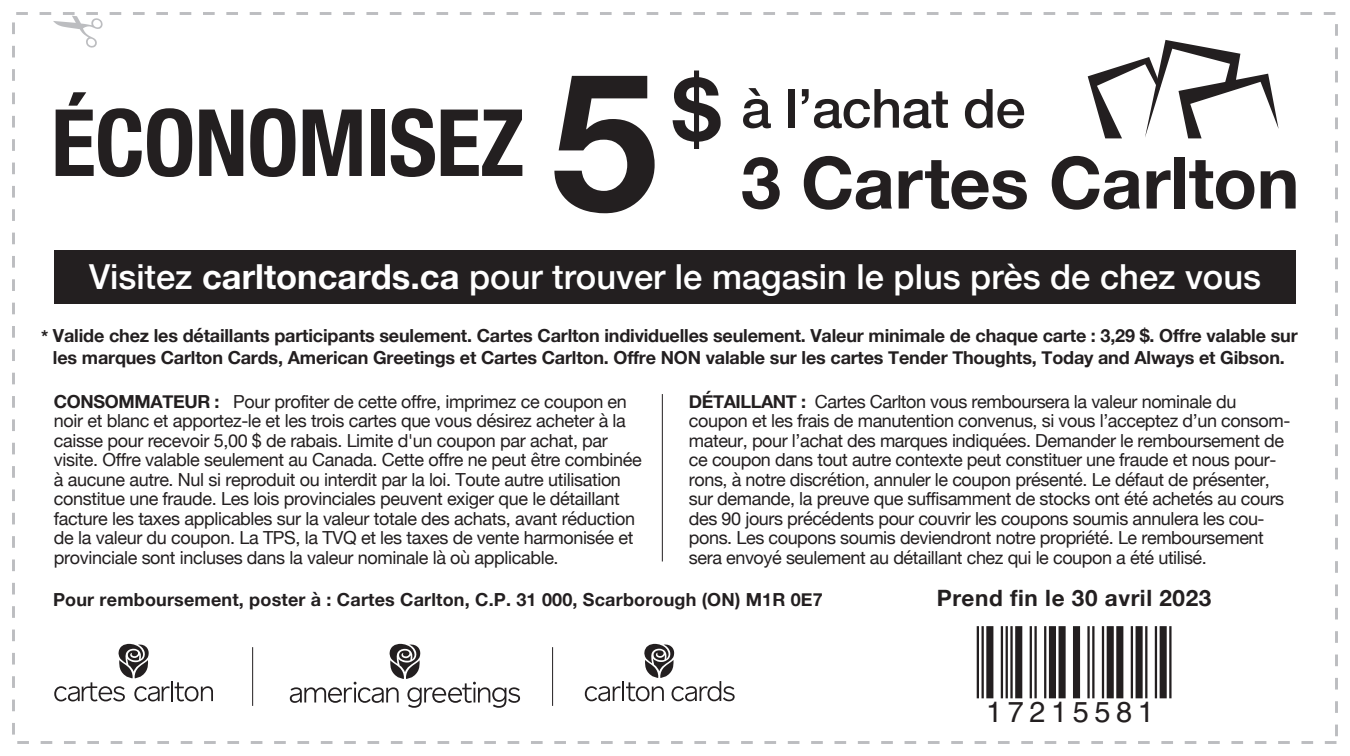
<style>
.page{position:relative;width:1350px;height:756px;background:#fff}
.page>*{position:absolute;margin:0;border:0;box-sizing:border-box;transform-origin:0 0}
.t1{font:700 192.75px "Helvetica Neue";color:#231f20}
.t2{font:700 condensed 93px "Helvetica Neue";letter-spacing:-.01em;color:#231f20}
.t3{font:700 86.4px "Helvetica Neue";color:#231f20}
.t4{font:700 72px "Helvetica Neue";letter-spacing:-.005em;color:#231f20}
.t5{font:500 54px "Helvetica Neue";letter-spacing:-.01em;color:#231f20}
.t6{font:500 34.5px "Helvetica Neue";color:#fff}
.t7{font:28.95px "Helvetica";letter-spacing:.195em;color:#231f20}
.t8{font:700 22.5px "Helvetica Neue";letter-spacing:.025em;color:#231f20}
.t9{font:18px/19.5px "Helvetica Neue";letter-spacing:-.025em;color:#231f20}
.t10{font:700 18px "Helvetica Neue";letter-spacing:-.01em;color:#231f20}
.t11{font:700 18px "Helvetica Neue";letter-spacing:.01em;color:#231f20}
.s1{font-weight:700}
.s2{font-size:17.85px}
</style>
<div class="page">
<div style="left:54px;top:250px;width:1242px;height:54px;background:#231f20"></div>
<hr style="left:977px;top:626px;width:2px;height:72px;background:#231f20">
<hr style="left:982px;top:626px;width:2px;height:72px;background:#231f20">
<div style="left:986px;top:626px;width:7px;height:72px;background:#231f20"></div>
<hr style="left:1001px;top:626px;width:2px;height:72px;background:#231f20">
<hr style="left:1006px;top:626px;width:2px;height:72px;background:#231f20">
<hr style="left:1010px;top:626px;width:3px;height:72px;background:#231f20">
<div style="left:1015px;top:626px;width:7px;height:72px;background:#231f20"></div>
<hr style="left:1030px;top:626px;width:2px;height:72px;background:#231f20">
<hr style="left:1034px;top:626px;width:3px;height:72px;background:#231f20">
<hr style="left:1044px;top:626px;width:2px;height:72px;background:#231f20">
<div style="left:1049px;top:626px;width:7px;height:72px;background:#231f20"></div>
<div style="left:1059px;top:626px;width:7px;height:72px;background:#231f20"></div>
<div style="left:1073px;top:626px;width:7px;height:72px;background:#231f20"></div>
<hr style="left:1087px;top:626px;width:3px;height:72px;background:#231f20">
<hr style="left:1092px;top:626px;width:3px;height:72px;background:#231f20">
<hr style="left:1102px;top:626px;width:2px;height:72px;background:#231f20">
<div style="left:1107px;top:626px;width:7px;height:72px;background:#231f20"></div>
<div style="left:1116px;top:626px;width:7px;height:72px;background:#231f20"></div>
<hr style="left:1131px;top:626px;width:2px;height:72px;background:#231f20">
<div style="left:1136px;top:626px;width:7px;height:72px;background:#231f20"></div>
<hr style="left:1145px;top:626px;width:2px;height:72px;background:#231f20">
<hr style="left:1155px;top:626px;width:2px;height:72px;background:#231f20">
<div style="left:1160px;top:626px;width:7px;height:72px;background:#231f20"></div>
<hr style="left:1169px;top:626px;width:3px;height:72px;background:#231f20">
<svg style="left:585px;top:644px;width:150px;height:57px"></svg>
<hr style="left:252px;top:647px;width:1px;height:59px;background:#231f20">
<hr style="left:552px;top:647px;width:1px;height:59px;background:#231f20">
<svg style="left:54px;top:644px;width:159px;height:57px"></svg>
<svg style="left:290px;top:644px;width:230px;height:64px"></svg>
<svg style="left:1088px;top:40px;width:191px;height:98px"></svg>
<hr style="left:662px;top:394px;width:1px;height:167px;background:#231f20">
<svg style="left:49px;top:12px;width:49px;height:3px"></svg>
<h2 class="t2" style="left:51px;top:66px;width:475px">ÉCONOMISEZ</h2>
<h1 class="t1" style="left:551px;top:-9px;width:109px">5</h1>
<h3 class="t3" style="left:673px;top:42px;width:50px">$</h3>
<h3 class="t5" style="left:741px;top:65px;width:286px">à l’achat de</h3>
<h3 class="t4" style="left:741px;top:126px;width:560px">3 Cartes Carlton</h3>
<h3 class="t6" style="left:89px;top:249px;width:1174px">Visitez <span class="s1">carltoncards.ca</span> pour trouver le magasin le plus près de chez vous</h3>
<p class="t10" style="left:41px;top:322px;width:1258px"><span class="s2">*</span> Valide chez les détaillants participants seulement. Cartes Carlton individuelles seulement. Valeur minimale de chaque carte : 3,29 $. Offre valable sur</p>
<p class="t10" style="left:53px;top:343px;width:1233px">les marques Carlton Cards, American Greetings et Cartes Carlton. Offre NON valable sur les cartes Tender Thoughts, Today and Always et Gibson.</p>
<p class="t9" style="left:54px;top:393px;width:589px"><span class="s1">CONSOMMATEUR :</span> Pour profiter de cette offre, imprimez ce coupon en noir et blanc et apportez-le et les trois cartes que vous désirez acheter à la caisse pour recevoir 5,00 $ de rabais. Limite d'un coupon par achat, par visite. Offre valable seulement au Canada. Cette offre ne peut être combinée à aucune autre. Nul si reproduit ou interdit par la loi. Toute autre utilisation constitue une fraude. Les lois provinciales peuvent exiger que le détaillant facture les taxes applicables sur la valeur totale des achats, avant réduction de la valeur du coupon. La TPS, la TVQ et les taxes de vente harmonisée et provinciale sont incluses dans la valeur nominale là où applicable.</p>
<p class="t9" style="left:689px;top:393px;width:603px"><span class="s1">DÉTAILLANT :</span> Cartes Carlton vous remboursera la valeur nominale du coupon et les frais de manutention convenus, si vous l’acceptez d’un consom&shy;mateur, pour l’achat des marques indiquées. Demander le remboursement de ce coupon dans tout autre contexte peut constituer une fraude et nous pour&shy;rons, à notre discrétion, annuler le coupon présenté. Le défaut de présenter, sur demande, la preuve que suffisamment de stocks ont été achetés au cours des 90 jours précédents pour couvrir les coupons soumis annulera les cou&shy;pons. Les coupons soumis deviendront notre propriété. Le remboursement sera envoyé seulement au détaillant chez qui le coupon a été utilisé.</p>
<p class="t11" style="left:53px;top:586px;width:771px">Pour remboursement, poster à : Cartes Carlton, C.P. 31 000, Scarborough (ON) M1R 0E7</p>
<p class="t8" style="left:937px;top:581px;width:276px">Prend fin le 30 avril 2023</p>
<h3 class="t7" style="left:986px;top:695px;width:169px">17215581</h3>
</div>
